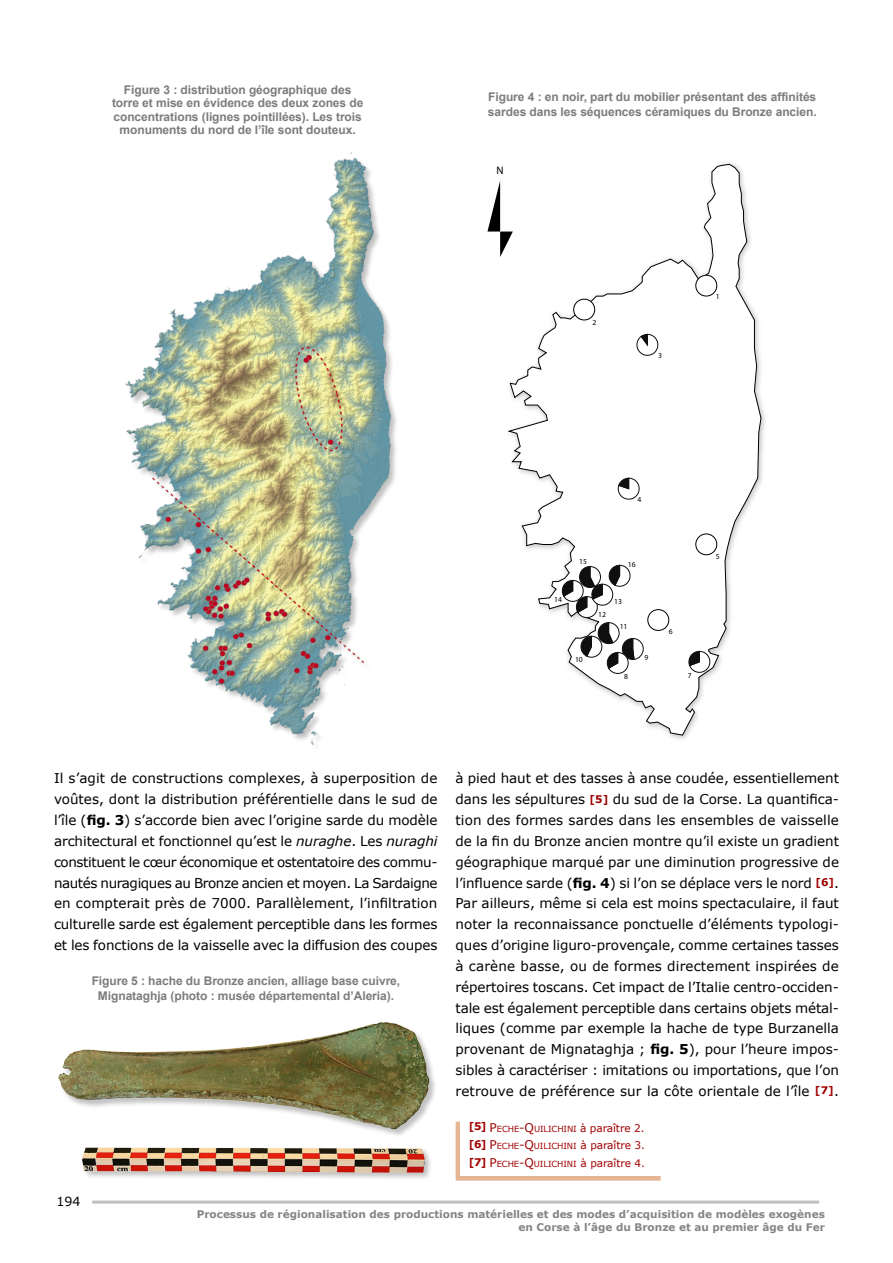
<style>
.page{position:relative;width:893px;height:1263px;background:#fff}
.page>*{position:absolute;margin:0;border:0;box-sizing:border-box;transform-origin:0 0}
.t1{font:13.5px/20.9px "Verdana";letter-spacing:-.005em;color:#000;text-align:justify}
.t2{font:12.6px "Verdana";color:#000}
.t3{font:700 12px/13.5px "Arial";letter-spacing:-.005em;color:#7c7c7c;text-align:center}
.t4{font:10.95px "Myriad";color:#000}
.t5{font:700 10.5px/13.5px "Verdana";color:#858585;text-align:right}
.t6{font:8.4px/17.7px "Verdana";letter-spacing:-.01em;color:#a00000;text-align:justify}
.t7{font:7.65px "Myriad Pro";color:#000}
.s1{font-weight:700}
.s2{font-style:italic}
.s3{font-weight:700;font-size:10.5px;color:#a00000}
.s4{font-size:12px}
.s5{font-size:10.5px}
</style>
<div class="page">
<hr style="left:92px;top:1200px;width:727px;height:3px;background:#c0c0c0">
<img style="left:125px;top:152px;width:272px;height:594px">
<svg style="left:508px;top:164px;width:253px;height:572px"></svg>
<svg style="left:487px;top:181px;width:26px;height:76px"></svg>
<svg style="left:618px;top:478px;width:21px;height:21px"></svg>
<div style="left:648px;top:610px;width:21px;height:20px;background:#fff;border-radius:50%"></div>
<div style="left:648px;top:609px;width:21px;height:21px;border:1px solid #000;border-radius:50%"></div>
<div style="left:696px;top:275px;width:21px;height:21px;background:#fff;border-radius:50%"></div>
<div style="left:696px;top:275px;width:21px;height:21px;border:1px solid #000;border-radius:50%"></div>
<div style="left:696px;top:534px;width:21px;height:21px;background:#fff;border-radius:50%"></div>
<div style="left:696px;top:534px;width:21px;height:21px;border:1px solid #000;border-radius:50%"></div>
<div style="left:574px;top:299px;width:21px;height:21px;background:#fff;border-radius:50%"></div>
<div style="left:574px;top:299px;width:21px;height:21px;border:1px solid #000;border-radius:50%"></div>
<svg style="left:637px;top:334px;width:21px;height:22px"></svg>
<svg style="left:689px;top:651px;width:21px;height:21px"></svg>
<svg style="left:562px;top:565px;width:81px;height:109px"></svg>
<img style="left:58px;top:1022px;width:377px;height:112px">
<img style="left:82px;top:1147px;width:348px;height:31px">
<div style="left:455px;top:1121px;width:206px;height:60px;background:#c96928;opacity:.5"></div>
<div style="left:460px;top:1118px;width:204px;height:57px;background:#fff"></div>
<p class="t3" style="left:112px;top:83px;width:253px">Figure 3 : distribution géographique des torre et mise en évidence des deux zones de concentrations (lignes pointillées). Les trois monuments du nord de l’île sont douteux.</p>
<p class="t3" style="left:488px;top:90px;width:330px;line-height:15px;text-align:left">Figure 4 : en noir, part du mobilier présentant des affinités sardes dans les séquences céramiques du Bronze ancien.</p>
<p class="t4" style="left:497px;top:165px;width:9px">N</p>
<p class="t7" style="left:592px;top:317px;width:5px">2</p>
<p class="t7" style="left:658px;top:350px;width:5px">3</p>
<p class="t7" style="left:716px;top:292px;width:5px">1</p>
<p class="t7" style="left:637px;top:494px;width:5px">4</p>
<p class="t7" style="left:554px;top:595px;width:9px">14</p>
<p class="t7" style="left:579px;top:557px;width:9px">15</p>
<p class="t7" style="left:628px;top:560px;width:9px">16</p>
<p class="t7" style="left:575px;top:655px;width:9px">10</p>
<p class="t7" style="left:598px;top:609px;width:9px">12</p>
<p class="t7" style="left:614px;top:596px;width:9px">13</p>
<p class="t7" style="left:620px;top:621px;width:9px">11</p>
<p class="t7" style="left:645px;top:652px;width:5px">9</p>
<p class="t7" style="left:669px;top:627px;width:5px">6</p>
<p class="t7" style="left:624px;top:672px;width:5px">8</p>
<p class="t7" style="left:688px;top:670px;width:5px">7</p>
<p class="t7" style="left:716px;top:552px;width:5px">5</p>
<p class="t1" style="left:54px;top:768px;width:385px">Il s’agit de constructions complexes, à superposition de voûtes, dont la distribution préférentielle dans le sud de l’île (<span class="s1">fig. 3</span>) s’accorde bien avec l’origine sarde du modèle architectural et fonctionnel qu’est le <span class="s2">nuraghe</span>. Les <span class="s2">nuraghi </span>constituent le cœur économique et ostentatoire des commu&shy;nautés nuragiques au Bronze ancien et moyen. La Sardaigne en compterait près de 7000. Parallèlement, l’infiltration culturelle sarde est également perceptible dans les formes et les fonctions de la vaisselle avec la diffusion des coupes</p>
<p class="t1" style="left:455px;top:768px;width:385px">à pied haut et des tasses à anse coudée, essentiellement dans les sépultures <span class="s3">[5]</span> du sud de la Corse. La quantifica&shy;tion des formes sardes dans les ensembles de vaisselle de la fin du Bronze ancien montre qu’il existe un gradient géographique marqué par une diminution progressive de l’influence sarde (<span class="s1">fig. 4</span>) si l’on se déplace vers le nord <span class="s3">[6]</span>.<br>Par ailleurs, même si cela est moins spectaculaire, il faut noter la reconnaissance ponctuelle d’éléments typologi&shy;ques d’origine liguro-provençale, comme certaines tasses à carène basse, ou de formes directement inspirées de répertoires toscans. Cet impact de l’Italie centro-occiden&shy;tale est également perceptible dans certains objets métal&shy;liques (comme par exemple la hache de type Burzanella provenant de Mignataghja ; <span class="s1">fig. 5</span>), pour l’heure impos&shy;sibles à caractériser : imitations ou importations, que l’on retrouve de préférence sur la côte orientale de l’île <span class="s3">[7]</span>.</p>
<p class="t3" style="left:92px;top:974px;width:310px;line-height:15px">Figure 5 : hache du Bronze ancien, alliage base cuivre,<br>Mignataghja (photo : musée départemental d’Aleria).</p>
<p class="t2" style="left:57px;top:1192px;width:26px">194</p>
<p class="t6" style="left:469px;top:1119px;width:178px"><sup>[5]</sup> <span class="s4">P</span>eche<span class="s4">-Q</span>uilichini <span class="s5">à paraître 2. </span><sup>[6]</sup> <span class="s4">P</span>eche<span class="s4">-Q</span>uilichini <span class="s5">à paraître 3. </span><sup>[7]</sup> <span class="s4">P</span>eche<span class="s4">-Q</span>uilichini <span class="s5">à paraître 4.</span></p>
<p class="t5" style="left:197px;top:1207px;width:630px">Processus de régionalisation des productions matérielles et des modes d’acquisition de modèles exogènes en Corse à l’âge du Bronze et au premier âge du Fer</p>
</div>
